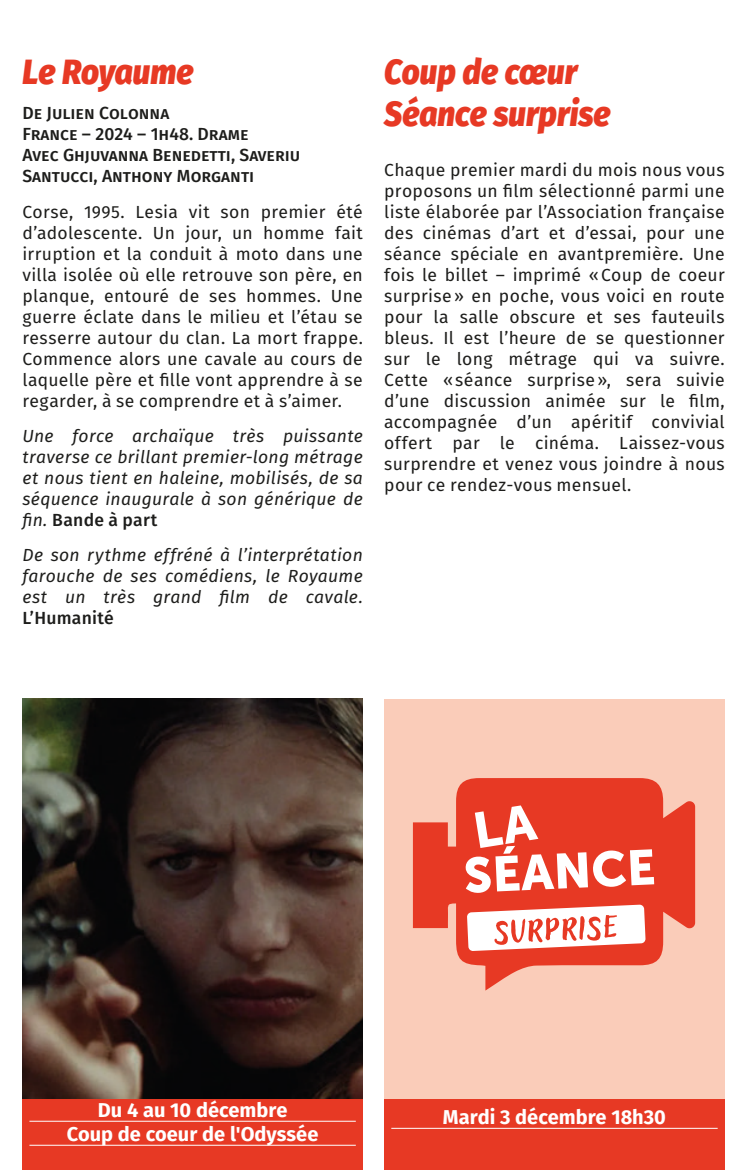
<style>
.page{position:relative;width:745px;height:1170px;background:#fff}
.page>*{position:absolute;margin:0;border:0;box-sizing:border-box;transform-origin:0 0}
._1_Titre{font:italic 800 35px/42px "Fira Sans";color:#e73924;scale:.9 1}
._4_Horaires{font:700 20px "Fira Sans";color:#fff}
._3_Txt_c{font:17.5px/21px "Fira Sans";letter-spacing:.015em;color:#1d1d1b;text-align:justify}
._3_Txt_c-2{font:italic 17.5px/21px "Fira Sans";letter-spacing:.015em;color:#1d1d1b;text-align:justify}
._2_Distri{font:500 17.5px/21px "Fira Sans";color:#1d1d1b}
.s1{font-weight:500;font-style:normal}
</style>
<div class="page">
<hr style="left:744px;top:0;width:1px;height:1169px;background:#0d0803">
<div style="left:22px;top:1091px;width:340px;height:78px;background:#e73924"></div>
<hr style="left:29px;top:1120px;width:326px;height:1px;background:#fff">
<hr style="left:29px;top:1144px;width:326px;height:1px;background:#fff">
<div style="left:384px;top:1098px;width:340px;height:71px;background:#e73924"></div>
<hr style="left:391px;top:1127px;width:326px;height:1px;background:#fff">
<img style="left:22px;top:698px;width:340px;height:400px">
<div style="left:384px;top:698px;width:340px;height:400px;background:#faccb9"></div>
<svg style="left:412px;top:778px;width:282px;height:212px;fill:#e73924"></svg>
<svg style="left:466px;top:904px;width:179px;height:47px;background:#f7bdb6"></svg>
<svg style="left:465px;top:805px;width:188px;height:88px;background:#ed7163"></svg>
<p class="_1_Titre" style="left:22px;top:47px;width:191px">Le Royaume</p>
<p class="_2_Distri" style="left:22px;top:102px;width:148px">De Julien Colonna</p>
<p class="_2_Distri" style="left:22px;top:123px;width:228px">France – 2024 – 1h48. Drame</p>
<p class="_2_Distri" style="left:22px;top:144px;width:279px">Avec Ghjuvanna Benedetti, Saveriu<br>Santucci, Anthony Morganti</p>
<p class="_3_Txt_c" style="left:22px;top:200px;width:342px">Corse, 1995. Lesia vit son premier été d’adolescente. Un jour, un homme fait irruption et la conduit à moto dans une villa isolée où elle retrouve son père, en planque, entouré de ses hommes. Une guerre éclate dans le milieu et l’étau se resserre autour du clan. La mort frappe.<br>Commence alors une cavale au cours de laquelle père et fille vont apprendre à se regarder, à se comprendre et à s’aimer.</p>
<p class="_3_Txt_c-2" style="left:22px;top:425px;width:342px">Une force archaïque très puissante traverse ce brillant premier-long métrage et nous tient en haleine, mobilisés, de sa séquence inaugurale à son générique de fin. <span class="s1">Bande à part</span></p>
<p class="_3_Txt_c-2" style="left:22px;top:544px;width:342px">De son rythme effréné à l’interprétation farouche de ses comédiens, le Royaume est un très grand film de cavale.<br><span class="s1">L’Humanité</span></p>
<p class="_1_Titre" style="left:384px;top:47px;width:253px">Coup de cœur<br>Séance surprise</p>
<p class="_3_Txt_c" style="left:384px;top:158px;width:342px">Chaque premier mardi du mois nous vous proposons un film sélectionné parmi une liste élaborée par l’Association française des cinémas d’art et d’essai, pour une séance spéciale en avantpremière. Une fois le billet – imprimé «Coup de coeur surprise» en poche, vous voici en route pour la salle obscure et ses fauteuils bleus. Il est l’heure de se questionner sur le long métrage qui va suivre.<br>Cette «séance surprise», sera suivie d’une discussion animée sur le film, accompagnée d’un apéritif convivial offert par le cinéma. Laissez-vous surprendre et venez vous joindre à nous pour ce rendez-vous mensuel.</p>
<p class="_4_Horaires" style="left:98px;top:1093px;width:191px">Du 4 au 10 décembre</p>
<p class="_4_Horaires" style="left:67px;top:1117px;width:253px">Coup de coeur de l'Odyssée</p>
<p class="_4_Horaires" style="left:442px;top:1100px;width:224px">Mardi 3 décembre 18h30</p>
</div>
